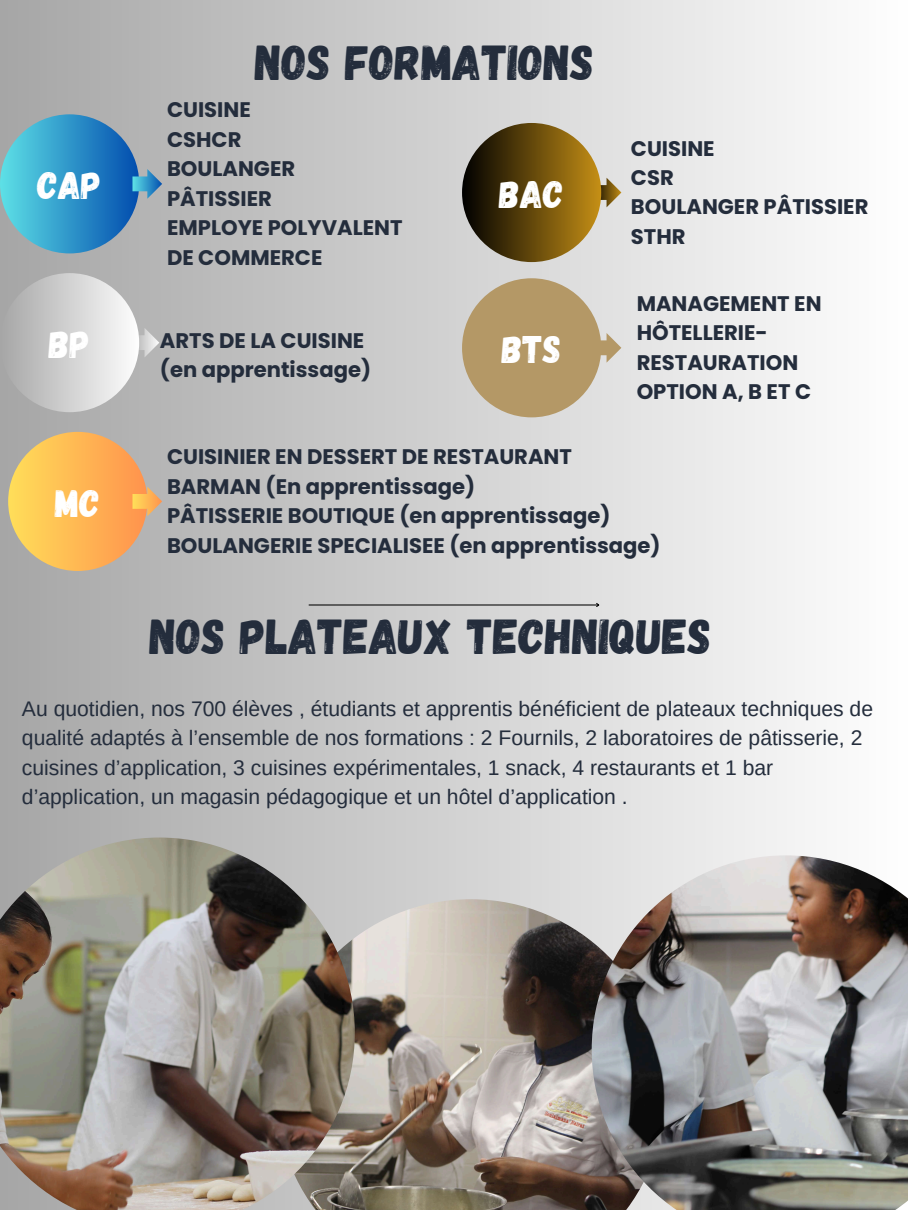
<style>
.page{position:relative;width:908px;height:1210px;background:#fff}
.page>*{position:absolute;margin:0;border:0;box-sizing:border-box;transform-origin:0 0}
.t1{font:49px "Gagalin";color:#242d3c}
.t2{font:38.43px "Gagalin";color:#fff}
.t3{font:700 21.1px/29.4px "Poppins";color:#242d3c}
.t4{font:21.1px/29.4px "Arimo";color:#242d3c}
</style>
<div class="page">
<div style="left:0;top:0;width:907px;height:1210px;background:linear-gradient(to right,#a6a6a6,#fefefe)"></div>
<div style="left:0;top:114px;width:139px;height:139px;background:linear-gradient(to right,#5ee0e6,#024dae);border-radius:50%"></div>
<svg style="left:132px;top:169px;width:30px;height:30px"></svg>
<svg style="left:600px;top:178px;width:21px;height:29px"></svg>
<div style="left:462px;top:123px;width:139px;height:139px;background:linear-gradient(to right,#010101,#c58f16);border-radius:50%"></div>
<div style="left:8px;top:432px;width:139px;height:139px;background:linear-gradient(to right,#fede5a,#ff934d);border-radius:50%"></div>
<svg style="left:132px;top:486px;width:30px;height:30px"></svg>
<svg style="left:599px;top:333px;width:22px;height:30px"></svg>
<div style="left:462px;top:278px;width:139px;height:139px;background:#b49866;border-radius:50%"></div>
<svg style="left:138px;top:328px;width:21px;height:29px"></svg>
<div style="left:0;top:273px;width:139px;height:139px;background:linear-gradient(to right,#a6a6a6,#fefefe);border-radius:50%"></div>
<hr style="left:308px;top:604px;width:290px;height:1px;background:#000">
<svg style="left:595px;top:602px;width:5px;height:6px"></svg>
<img style="left:354px;top:899px;width:237px;height:311px">
<img style="left:0;top:837px;width:354px;height:373px">
<img style="left:591px;top:855px;width:316px;height:355px">
<h1 class="t1" style="left:255px;top:31px;width:340px">NOS FORMATIONS</h1>
<p class="t3" style="left:167px;top:95px;width:237px">CUISINE<br>CSHCR<br>BOULANGER<br>PÂTISSIER<br>EMPLOYE POLYVALENT<br>DE COMMERCE</p>
<h2 class="t2" style="left:37px;top:161px;width:66px">CAP</h2>
<h2 class="t2" style="left:499px;top:169px;width:66px">BAC</h2>
<h2 class="t2" style="left:49px;top:319px;width:43px">BP</h2>
<h2 class="t2" style="left:501px;top:325px;width:61px">BTS</h2>
<p class="t3" style="left:160px;top:325px;width:213px">ARTS DE LA CUISINE (en apprentissage)</p>
<p class="t3" style="left:630px;top:133px;width:239px">CUISINE<br>CSR<br>BOULANGER PÂTISSIER<br>STHR</p>
<p class="t3" style="left:636px;top:289px;width:186px">MANAGEMENT EN<br>HÔTELLERIE-<br>RESTAURATION<br>OPTION A, B ET C</p>
<h2 class="t2" style="left:55px;top:478px;width:46px">MC</h2>
<p class="t3" style="left:167px;top:442px;width:495px">CUISINIER EN DESSERT DE RESTAURANT BARMAN (En apprentissage)<br>PÂTISSERIE BOUTIQUE (en apprentissage)<br>BOULANGERIE SPECIALISEE (en apprentissage)</p>
<h1 class="t1" style="left:150px;top:604px;width:562px">NOS PLATEAUX TECHNIQUES</h1>
<p class="t4" style="left:22px;top:694px;width:852px">Au quotidien, nos 700 élèves , étudiants et apprentis bénéficient de plateaux techniques de qualité adaptés à l’ensemble de nos formations : 2 Fournils, 2 laboratoires de pâtisserie, 2 cuisines d’application, 3 cuisines expérimentales, 1 snack, 4 restaurants et 1 bar d’application, un magasin pédagogique et un hôtel d’application .</p>
</div>
